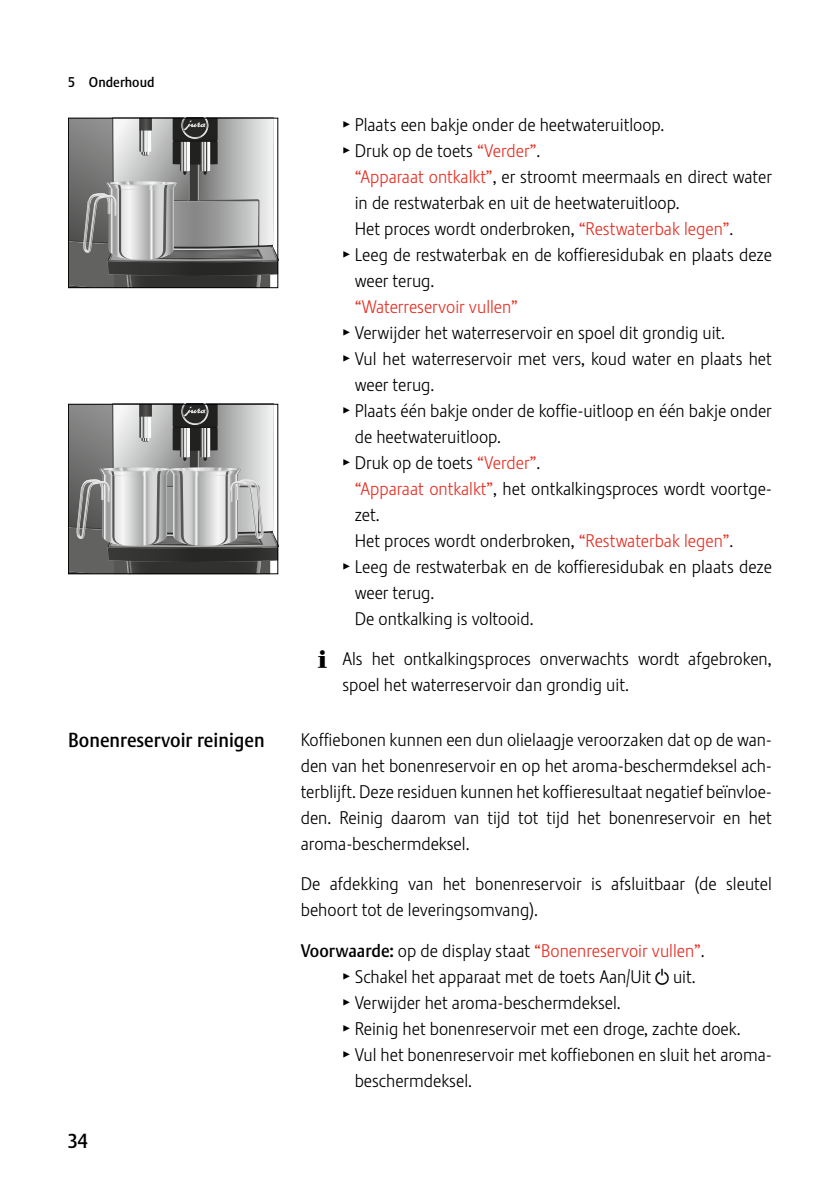
<style>
.page{position:relative;width:840px;height:1191px;background:#fff}
.page>*{position:absolute;margin:0;border:0;box-sizing:border-box;transform-origin:0 0}
.t1{font:20px "Stalemate Pro 2 J Medium";color:#000}
.t2{font:18px/26px "Stalemate Pro 2 J Light";color:#000}
.t3{font:18px "Stalemate Pro 2 J Light";color:#e63025}
.t4{font:14px "Stalemate Pro 2 J Medium";color:#000}
.s1{font-family:"Jura Pict 2006"}
.s2{color:#e63025}
.s3{font-family:"Stalemate Pro 2 J Medium";color:#000}
.s4{color:#000}
</style>
<div class="page">
<svg style="left:70px;top:120px;width:206px;height:166px;background:#919291"></svg>
<div style="left:68px;top:118px;width:210px;height:170px;border:1px solid #000"></div>
<svg style="left:70px;top:406px;width:206px;height:166px;background:#9a9b9b"></svg>
<div style="left:68px;top:404px;width:210px;height:170px;border:1px solid #000"></div>
<p class="t4" style="left:68px;top:73px;width:88px">5 Onderhoud</p>
<p class="t1" style="left:68px;top:728px;width:198px">Bonenreservoir reinigen</p>
<p class="t1" style="left:68px;top:1129px;width:21px">34</p>
<p class="t2" style="left:343px;top:111px;width:322px"><span class="s1">T</span> Plaats een bakje onder de heetwateruitloop.<br><span class="s1">T</span> Druk op de toets <span class="s2">“Verder”</span>.</p>
<p class="t2" style="left:354px;top:163px;width:418px"><span class="s2">“Apparaat ontkalkt”</span>, er stroomt meermaals en direct water</p>
<p class="t2" style="left:354px;top:189px;width:326px">in de restwaterbak en uit de heetwateruitloop.</p>
<p class="t2" style="left:354px;top:215px;width:380px">Het proces wordt onderbroken, <span class="s2">“Restwaterbak legen”</span>.</p>
<p class="t2" style="left:343px;top:241px;width:430px"><span class="s1">T</span> Leeg de restwaterbak en de koffieresidubak en plaats deze</p>
<p class="t2" style="left:354px;top:267px;width:81px">weer terug.</p>
<p class="t3" style="left:354px;top:296px;width:165px">“Waterreservoir vullen”</p>
<p class="t2" style="left:343px;top:319px;width:383px"><span class="s1">T</span> Verwijder het waterreservoir en spoel dit grondig uit.</p>
<p class="t2" style="left:343px;top:345px;width:429px"><span class="s1">T</span> Vul het waterreservoir met vers, koud water en plaats het</p>
<p class="t2" style="left:354px;top:371px;width:81px">weer terug.</p>
<p class="t2" style="left:343px;top:397px;width:430px"><span class="s1">T</span> Plaats één bakje onder de koffie-uitloop en één bakje onder</p>
<p class="t2" style="left:354px;top:423px;width:148px">de heetwateruitloop.</p>
<p class="t2" style="left:343px;top:449px;width:198px"><span class="s1">T</span> Druk op de toets <span class="s2">“Verder”</span>.</p>
<p class="t2" style="left:354px;top:475px;width:418px"><span class="s2">“Apparaat ontkalkt”</span>, het ontkalkingsproces wordt voortge-</p>
<p class="t2" style="left:354px;top:501px;width:26px">zet.</p>
<p class="t2" style="left:354px;top:527px;width:380px">Het proces wordt onderbroken, <span class="s2">“Restwaterbak legen”</span>.</p>
<p class="t2" style="left:343px;top:553px;width:430px"><span class="s1">T</span> Leeg de restwaterbak en de koffieresidubak en plaats deze</p>
<p class="t2" style="left:354px;top:579px;width:81px">weer terug.</p>
<p class="t2" style="left:354px;top:605px;width:180px">De ontkalking is voltooid.</p>
<p class="t2" style="left:342px;top:646px;width:430px;text-indent:-24px"><span class="s1">E</span> Als het ontkalkingsproces onverwachts wordt afgebroken, spoel het waterreservoir dan grondig uit.</p>
<p class="t2" style="left:300px;top:726px;width:472px;text-align:justify">Koffiebonen kunnen een dun olielaagje veroorzaken dat op de wan&shy;den van het bonenreservoir en op het aroma-beschermdeksel ach&shy;terblijft. Deze residuen kunnen het koffieresultaat negatief beïnvloe&shy;den. Reinig daarom van tijd tot tijd het bonenreservoir en het aroma-beschermdeksel.</p>
<p class="t2" style="left:300px;top:871px;width:472px">De afdekking van het bonenreservoir is afsluitbaar (de sleutel behoort tot de leveringsomvang).</p>
<p class="t3" style="left:300px;top:939px;width:405px"><span class="s3">Voorwaarde:</span> <span class="s4">op de display staat</span> “Bonenreservoir vullen”<span class="s4">.</span></p>
<p class="t2" style="left:343px;top:963px;width:354px"><span class="s1">T</span> Schakel het apparaat met de toets Aan/Uit <span class="s1">Q</span> uit.</p>
<p class="t2" style="left:343px;top:989px;width:279px"><span class="s1">T</span> Verwijder het aroma-beschermdeksel.</p>
<p class="t2" style="left:343px;top:1015px;width:398px"><span class="s1">T</span> Reinig het bonenreservoir met een droge, zachte doek.</p>
<p class="t2" style="left:343px;top:1041px;width:429px"><span class="s1">T</span> Vul het bonenreservoir met koffiebonen en sluit het aroma-</p>
<p class="t2" style="left:354px;top:1067px;width:119px">beschermdeksel.</p>
</div>
